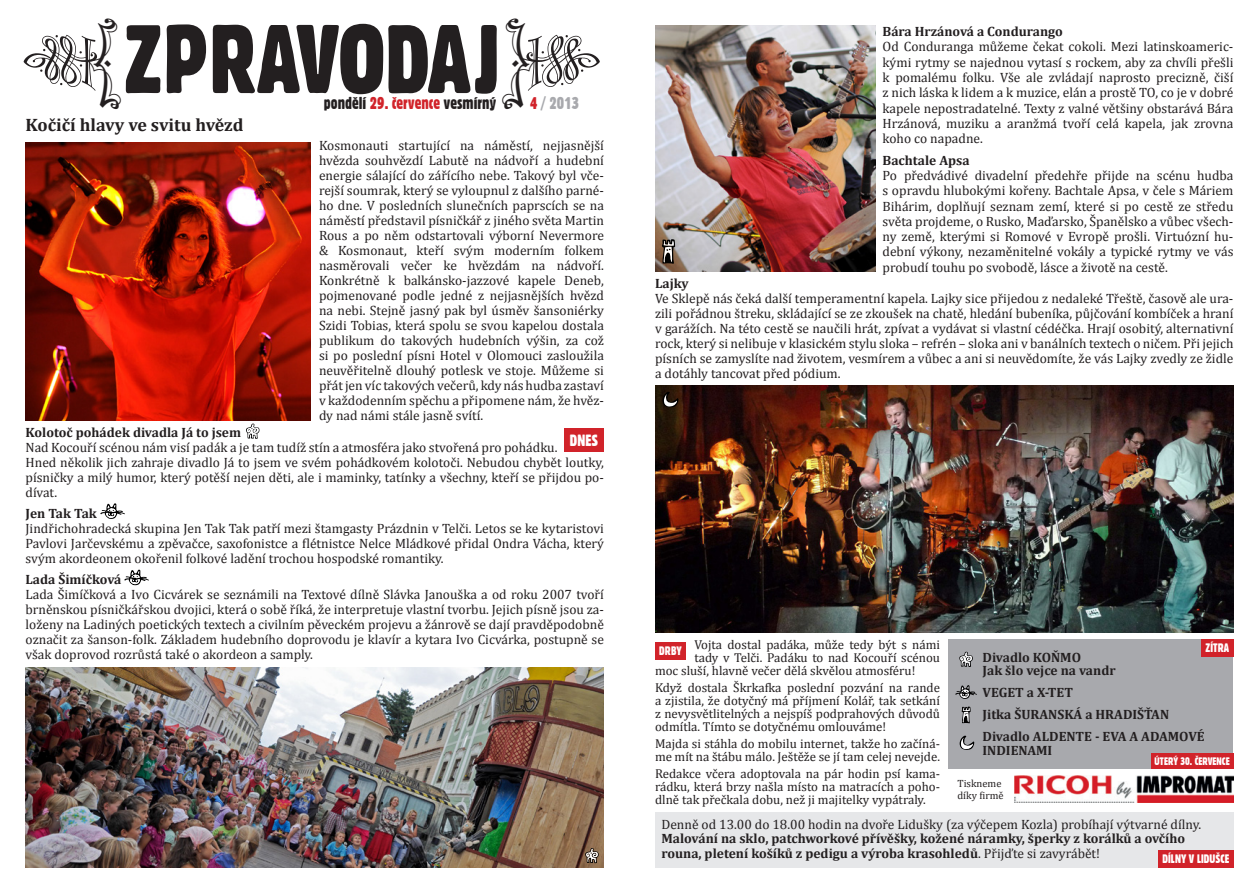
<style>
.page{position:relative;width:1259px;height:893px;background:#fff}
.page>*{position:absolute;margin:0;border:0;box-sizing:border-box;transform-origin:0 0}
.t1{font:94.5px "Gothic 821 Condensed BT";color:#231f20}
.Nadpis_větší{font:700 18px "Cambria";color:#231f20}
.t2{font:16.5px "Gothic 821 Condensed BT";color:#231f20}
.t3{font:16.5px "Gothic 821 Condensed BT";color:#a8a9ad}
.t4{font:15.9px "Gothic 821 Condensed BT";color:#fff}
.t5{font:13.5px/15px "Cambria";color:#231f20;text-align:justify}
.drby{font:700 13.5px/14.2px "Cambria";color:#231f20}
.Nadpis{font:700 13.5px/13.5px "Cambria";color:#231f20}
.drby-2{font:12.9px/12.9px "Cambria";color:#231f20;text-align:justify}
.t6{font:12px "Gothic 821 Condensed BT";color:#fff}
.t7{font:10.65px "Gothic 821 Condensed BT";color:#fff}
.t8{font:10.5px/12.6px "Cambria";color:#231f20}
.s1{color:#d1232a}
.s2{font-weight:400}
</style>
<div class="page">
<img style="left:655px;top:386px;width:578px;height:246px">
<img style="left:1014px;top:776px;width:219px;height:26px">
<div style="left:948px;top:639px;width:285px;height:130px;background:#a8a9ad"></div>
<svg style="left:959px;top:736px;width:15px;height:14px"></svg>
<div style="left:1150px;top:753px;width:83px;height:16px;background:#d1232a"></div>
<svg style="left:961px;top:707px;width:9px;height:16px"></svg>
<svg style="left:959px;top:652px;width:13px;height:15px"></svg>
<svg style="left:955px;top:685px;width:22px;height:14px"></svg>
<div style="left:655px;top:812px;width:578px;height:55px;background:#e6e7e9"></div>
<div style="left:1158px;top:850px;width:75px;height:17px;background:#d1232a"></div>
<div style="left:1201px;top:639px;width:32px;height:18px;background:#d1232a"></div>
<div style="left:655px;top:642px;width:31px;height:18px;background:#d1232a"></div>
<div style="left:564px;top:428px;width:40px;height:23px;background:#d1232a"></div>
<svg style="left:662px;top:392px;width:16px;height:16px"></svg>
<svg style="left:124px;top:570px;width:25px;height:15px"></svg>
<svg style="left:100px;top:503px;width:25px;height:16px"></svg>
<img style="left:26px;top:667px;width:578px;height:200px">
<img style="left:655px;top:26px;width:220px;height:246px">
<svg style="left:662px;top:239px;width:13px;height:25px"></svg>
<svg style="left:585px;top:848px;width:13px;height:15px"></svg>
<svg style="left:246px;top:424px;width:13px;height:15px"></svg>
<img style="left:26px;top:142px;width:284px;height:278px">
<p class="t1" style="left:124px;top:1px;width:378px">ZPRAVODAJ</p>
<p class="t2" style="left:324px;top:93px;width:174px">pondělí <span class="s1">29. července</span> vesmírný</p>
<p class="t3" style="left:530px;top:93px;width:50px"><span class="s1">4</span> / 2013</p>
<p class="Nadpis_větší" style="left:26px;top:112px;width:219px">Kočičí hlavy ve svitu hvězd</p>
<p class="t5" style="left:319px;top:138px;width:286px">Kosmonauti startující na náměstí, nejjasnější hvězda souhvězdí Labutě na nádvoří a hudební energie sálající do zářícího nebe. Takový byl vče&shy;rejší soumrak, který se vyloupnul z dalšího parné&shy;ho dne. V posledních slunečních paprscích se na náměstí představil písničkář z jiného světa Martin Rous a po něm odstartovali výborní Nevermore &amp; Kosmonaut, kteří svým moderním folkem nasměrovali večer ke hvězdám na nádvoří.<br>Konkrétně k balkánsko-jazzové kapele Deneb, pojmenované podle jedné z nejjasnějších hvězd na nebi. Stejně jasný pak byl úsměv šansoniérky Szidi Tobias, která spolu se svou kapelou dostala publikum do takových hudebních výšin, za což si po poslední písni Hotel v Olomouci zasloužila neuvěřitelně dlouhý potlesk ve stoje. Můžeme si přát jen víc takových večerů, kdy nás hudba zastaví v každodenním spěchu a připomene nám, že hvěz&shy;dy nad námi stále jasně svítí.</p>
<p class="Nadpis" style="left:26px;top:425px;width:217px">Kolotoč pohádek divadla Já to jsem</p>
<p class="t5" style="left:26px;top:439px;width:580px;text-align:left">Nad Kocouří scénou nám visí padák a je tam tudíž stín a atmosféra jako stvořená pro pohádku.<br>Hned několik jich zahraje divadlo Já to jsem ve svém pohádkovém kolotoči. Nebudou chybět loutky, písničky a milý humor, který potěší nejen děti, ale i maminky, tatínky a všechny, kteří se přijdou po&shy;dívat.</p>
<p class="drby" style="left:26px;top:505px;width:73px">Jen Tak Tak</p>
<p class="t5" style="left:26px;top:520px;width:580px">Jindřichohradecká skupina Jen Tak Tak patří mezi štamgasty Prázdnin v Telči. Letos se ke kytaristovi Pavlovi Jarčevskému a zpěvačce, saxofonistce a flétnistce Nelce Mládkové přidal Ondra Vácha, který svým akordeonem okořenil folkové ladění trochou hospodské romantiky.</p>
<p class="Nadpis" style="left:26px;top:572px;width:97px">Lada Šimíčková</p>
<p class="t5" style="left:26px;top:586px;width:580px">Lada Šimíčková a Ivo Cicvárek se seznámili na Textové dílně Slávka Janouška a od roku 2007 tvoří brněnskou písničkářskou dvojici, která o sobě říká, že interpretuje vlastní tvorbu. Jejich písně jsou za&shy;loženy na Ladiných poetických textech a civilním pěveckém projevu a žánrově se dají pravděpodobně označit za šanson-folk. Základem hudebního doprovodu je klavír a kytara Ivo Cicvárka, postupně se však doprovod rozrůstá také o akordeon a samply.</p>
<p class="t4" style="left:570px;top:430px;width:30px">DNES</p>
<p class="Nadpis" style="left:882px;top:24px;width:182px">Bára Hrzánová a Condurango</p>
<p class="t5" style="left:882px;top:39px;width:352px">Od Conduranga můžeme čekat cokoli. Mezi latinskoameric&shy;kými rytmy se najednou vytasí s rockem, aby za chvíli přešli k pomalému folku. Vše ale zvládají naprosto precizně, čiší z nich láska k lidem a k muzice, elán a prostě TO, co je v dobré kapele nepostradatelné. Texty z valné většiny obstarává Bára Hrzánová, muziku a aranžmá tvoří celá kapela, jak zrovna koho co napadne.</p>
<p class="Nadpis" style="left:882px;top:153px;width:89px">Bachtale Apsa</p>
<p class="t5" style="left:882px;top:168px;width:352px">Po předvádivé divadelní předehře přijde na scénu hudba s opravdu hlubokými kořeny. Bachtale Apsa, v čele s Máriem Bihárim, doplňují seznam zemí, které si po cestě ze středu světa projdeme, o Rusko, Maďarsko, Španělsko a vůbec všech&shy;ny země, kterými si Romové v Evropě prošli. Virtuózní hu&shy;dební výkony, nezaměnitelné vokály a typické rytmy ve vás probudí touhu po svobodě, lásce a životě na cestě.</p>
<p class="Nadpis" style="left:655px;top:276px;width:35px">Lajky</p>
<p class="t5" style="left:655px;top:291px;width:580px">Ve Sklepě nás čeká další temperamentní kapela. Lajky sice přijedou z nedaleké Třeště, časově ale ura&shy;zili pořádnou štreku, skládající se ze zkoušek na chatě, hledání bubeníka, půjčování kombíček a hraní v garážích. Na této cestě se naučili hrát, zpívat a vydávat si vlastní cédéčka. Hrají osobitý, alternativní rock, který si nelibuje v klasickém stylu sloka – refrén – sloka ani v banálních textech o ničem. Při jejich písních se zamyslíte nad životem, vesmírem a vůbec a ani si neuvědomíte, že vás Lajky zvedly ze židle a dotáhly tancovat před pódium.</p>
<p class="drby-2" style="left:694px;top:638px;width:247px">Vojta dostal padáka, může tedy být s námi</p>
<p class="drby-2" style="left:694px;top:651px;width:247px">tady v Telči. Padáku to nad Kocouří scénou</p>
<p class="drby-2" style="left:655px;top:664px;width:262px">moc sluší, hlavně večer dělá skvělou atmosféru!</p>
<p class="drby-2" style="left:655px;top:681px;width:286px">Když dostala Škrkafka poslední pozvání na rande a zjistila, že dotyčný má příjmení Kolář, tak setkání z nevysvětlitelných a nejspíš podprahových důvodů odmítla. Tímto se dotyčnému omlouváme!</p>
<p class="drby-2" style="left:655px;top:737px;width:286px">Majda si stáhla do mobilu internet, takže ho začíná&shy;me mít na štábu málo. Ještěže se jí tam celej nevejde.</p>
<p class="drby-2" style="left:655px;top:767px;width:286px">Redakce včera adoptovala na pár hodin psí kama&shy;rádku, která brzy našla místo na matracích a poho&shy;dlně tak přečkala dobu, než ji majitelky vypátraly.</p>
<p class="t6" style="left:659px;top:644px;width:24px">DRBY</p>
<p class="t6" style="left:1205px;top:641px;width:25px">ZÍTRA</p>
<p class="Nadpis" style="left:982px;top:650px;width:135px">Divadlo KOŇMO<br>Jak šlo vejce na vandr</p>
<p class="Nadpis" style="left:982px;top:685px;width:92px">VEGET a X-TET</p>
<p class="Nadpis" style="left:982px;top:707px;width:188px">Jitka ŠURANSKÁ a HRADIŠŤAN</p>
<p class="Nadpis" style="left:982px;top:729px;width:224px">Divadlo ALDENTE - EVA A ADAMOVÉ<br>INDIENAMI</p>
<p class="t7" style="left:1154px;top:755px;width:77px">ÚTERÝ 30. ČERVENCE</p>
<p class="t8" style="left:957px;top:777px;width:48px">Tiskneme díky firmě</p>
<p class="drby" style="left:661px;top:817px;width:541px"><span class="s2">Denně od 13.00 do 18.00 hodin na dvoře Lidušky (za výčepem Kozla) probíhají výtvarné dílny.<br></span>Malování na sklo, patchworkové přívěšky, kožené náramky, šperky z korálků a ovčího rouna, pletení košíků z pedigu a výroba krasohledů<span class="s2">. Přijďte si zavyrábět!</span></p>
<p class="t6" style="left:1162px;top:852px;width:68px">DÍLNY V LIDUŠCE</p>
</div>
